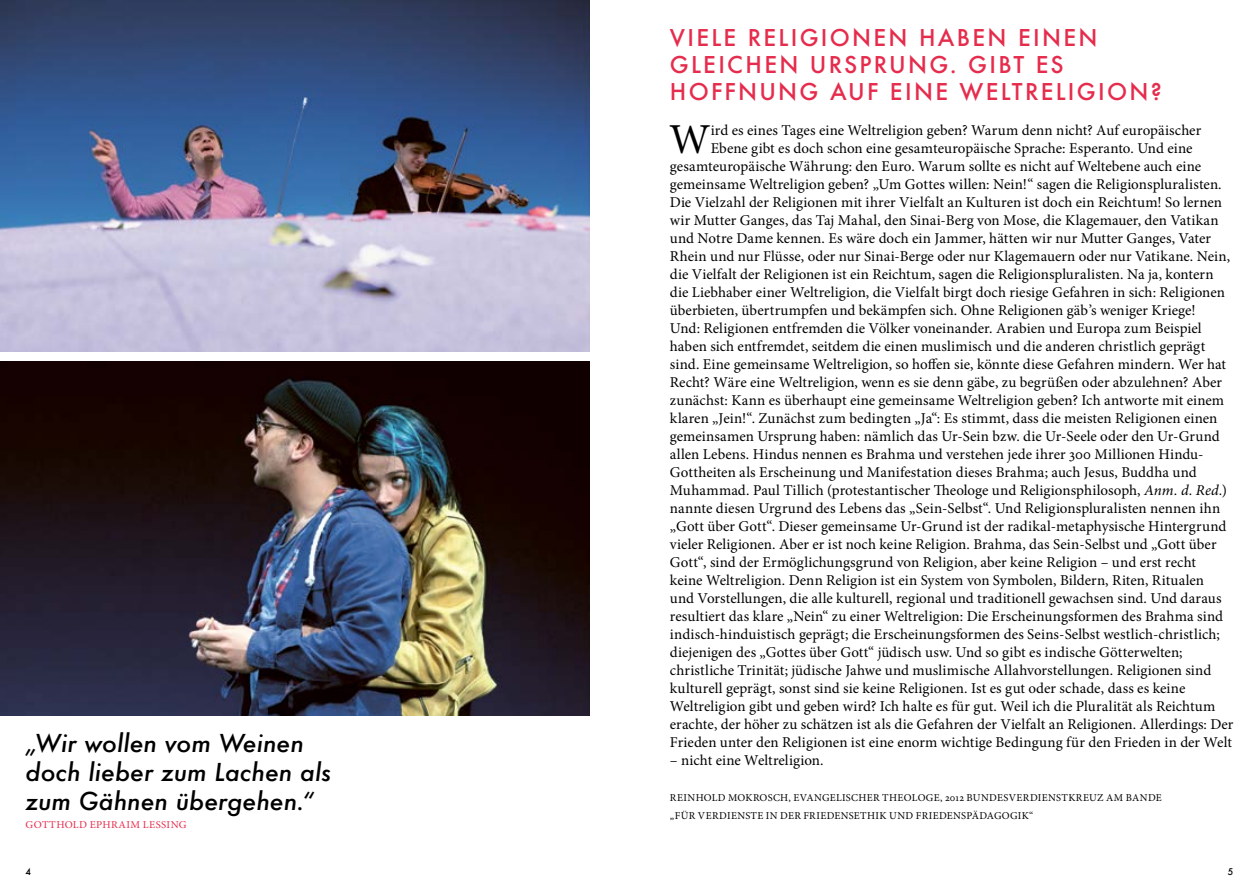
<style>
.page{position:relative;width:1259px;height:893px;background:#fff}
.page>*{position:absolute;margin:0;border:0;box-sizing:border-box;transform-origin:0 0}
.t1{font:42.75px "Minion Pro";color:#000}
.t2{font:italic 500 24px/28.8px "Futura";letter-spacing:-.005em;color:#000}
.t3{font:500 22.5px/27px "Futura";letter-spacing:.1em;color:#e62c4c}
.t4{font:15px "Minion Pro";color:#000}
.t5{font:10.5px/18px "Minion Pro";letter-spacing:.03em;color:#000}
.t6{font:10.5px "Minion Pro";letter-spacing:.04em;color:#e62c4c}
.t7{font:500 9px "Futura";color:#000}
.s1{font-style:italic}
</style>
<div class="page">
<img style="left:0;top:0;width:589px;height:351px">
<img style="left:0;top:361px;width:589px;height:355px">
<h2 class="t2" style="left:26px;top:729px;width:307px">„Wir wollen vom Weinen doch lieber zum Lachen als zum Gähnen übergehen.“</h2>
<p class="t6" style="left:26px;top:817px;width:162px">GOTTHOLD EPHRAIM LESSING</p>
<h3 class="t3" style="left:670px;top:24px;width:493px">VIELE RELIGIONEN HABEN EINEN<br>GLEICHEN URSPRUNG. GIBT ES<br>HOFFNUNG AUF EINE WELTRELIGION?</h3>
<h1 class="t1" style="left:669px;top:110px;width:43px">W</h1>
<p class="t4" style="left:710px;top:120px;width:492px">ird es eines Tages eine Weltreligion geben? Warum denn nicht? Auf europäischer</p>
<p class="t4" style="left:710px;top:138px;width:483px">Ebene gibt es doch schon eine gesamteuropäische Sprache: Esperanto. Und eine</p>
<p class="t4" style="left:670px;top:156px;width:533px">gesamteuropäische Währung: den Euro. Warum sollte es nicht auf Weltebene auch eine</p>
<p class="t4" style="left:670px;top:174px;width:553px">gemeinsame Weltreligion geben? „Um Gottes willen: Nein!“ sagen die Religionspluralisten.</p>
<p class="t4" style="left:670px;top:192px;width:554px">Die Vielzahl der Religionen mit ihrer Vielfalt an Kulturen ist doch ein Reichtum! So lernen</p>
<p class="t4" style="left:670px;top:210px;width:550px">wir Mutter Ganges, das Taj Mahal, den Sinai-Berg von Mose, die Klagemauer, den Vatikan</p>
<p class="t4" style="left:670px;top:228px;width:543px">und Notre Dame kennen. Es wäre doch ein Jammer, hätten wir nur Mutter Ganges, Vater</p>
<p class="t4" style="left:670px;top:246px;width:562px">Rhein und nur Flüsse, oder nur Sinai-Berge oder nur Klagemauern oder nur Vatikane. Nein,</p>
<p class="t4" style="left:670px;top:264px;width:545px">die Vielfalt der Religionen ist ein Reichtum, sagen die Religionspluralisten. Na ja, kontern</p>
<p class="t4" style="left:670px;top:282px;width:556px">die Liebhaber einer Weltreligion, die Vielfalt birgt doch riesige Gefahren in sich: Religionen</p>
<p class="t4" style="left:670px;top:300px;width:527px">überbieten, übertrumpfen und bekämpfen sich. Ohne Religionen gäb’s weniger Kriege!</p>
<p class="t4" style="left:670px;top:318px;width:533px">Und: Religionen entfremden die Völker voneinander. Arabien und Europa zum Beispiel</p>
<p class="t4" style="left:670px;top:336px;width:537px">haben sich entfremdet, seitdem die einen muslimisch und die anderen christlich geprägt</p>
<p class="t4" style="left:670px;top:354px;width:558px">sind. Eine gemeinsame Weltreligion, so hoffen sie, könnte diese Gefahren mindern. Wer hat</p>
<p class="t4" style="left:670px;top:372px;width:554px">Recht? Wäre eine Weltreligion, wenn es sie denn gäbe, zu begrüßen oder abzulehnen? Aber</p>
<p class="t4" style="left:670px;top:390px;width:556px">zunächst: Kann es überhaupt eine gemeinsame Weltreligion geben? Ich antworte mit einem</p>
<p class="t4" style="left:670px;top:408px;width:549px">klaren „Jein!“. Zunächst zum bedingten „Ja“: Es stimmt, dass die meisten Religionen einen</p>
<p class="t4" style="left:670px;top:426px;width:551px">gemeinsamen Ursprung haben: nämlich das Ur-Sein bzw. die Ur-Seele oder den Ur-Grund</p>
<p class="t4" style="left:670px;top:444px;width:535px">allen Lebens. Hindus nennen es Brahma und verstehen jede ihrer 300 Millionen Hindu-</p>
<p class="t4" style="left:670px;top:462px;width:528px">Gottheiten als Erscheinung und Manifestation dieses Brahma; auch Jesus, Buddha und</p>
<p class="t4" style="left:670px;top:480px;width:558px">Muhammad. Paul Tillich (protestantischer Theologe und Religionsphilosoph, <span class="s1">Anm. d. Red.</span>)</p>
<p class="t4" style="left:670px;top:498px;width:552px">nannte diesen Urgrund des Lebens das „Sein-Selbst“. Und Religionspluralisten nennen ihn</p>
<p class="t4" style="left:670px;top:516px;width:558px">„Gott über Gott“. Dieser gemeinsame Ur-Grund ist der radikal-metaphysische Hintergrund</p>
<p class="t4" style="left:670px;top:534px;width:548px">vieler Religionen. Aber er ist noch keine Religion. Brahma, das Sein-Selbst und „Gott über</p>
<p class="t4" style="left:670px;top:552px;width:528px">Gott“, sind der Ermöglichungsgrund von Religion, aber keine Religion – und erst recht</p>
<p class="t4" style="left:670px;top:570px;width:536px">keine Weltreligion. Denn Religion ist ein System von Symbolen, Bildern, Riten, Ritualen</p>
<p class="t4" style="left:670px;top:588px;width:553px">und Vorstellungen, die alle kulturell, regional und traditionell gewachsen sind. Und daraus</p>
<p class="t4" style="left:670px;top:606px;width:554px">resultiert das klare „Nein“ zu einer Weltreligion: Die Erscheinungsformen des Brahma sind</p>
<p class="t4" style="left:670px;top:624px;width:551px">indisch-hinduistisch geprägt; die Erscheinungsformen des Seins-Selbst westlich-christlich;</p>
<p class="t4" style="left:670px;top:642px;width:514px">diejenigen des „Gottes über Gott“ jüdisch usw. Und so gibt es indische Götterwelten;</p>
<p class="t4" style="left:670px;top:660px;width:543px">christliche Trinität; jüdische Jahwe und muslimische Allahvorstellungen. Religionen sind</p>
<p class="t4" style="left:670px;top:678px;width:517px">kulturell geprägt, sonst sind sie keine Religionen. Ist es gut oder schade, dass es keine</p>
<p class="t4" style="left:670px;top:696px;width:547px">Weltreligion gibt und geben wird? Ich halte es für gut. Weil ich die Pluralität als Reichtum</p>
<p class="t4" style="left:670px;top:714px;width:565px">erachte, der höher zu schätzen ist als die Gefahren der Vielfalt an Religionen. Allerdings: Der</p>
<p class="t4" style="left:670px;top:732px;width:563px">Frieden unter den Religionen ist eine enorm wichtige Bedingung für den Frieden in der Welt</p>
<p class="t4" style="left:670px;top:750px;width:155px">– nicht eine Weltreligion.</p>
<p class="t5" style="left:670px;top:788px;width:493px">REINHOLD MOKROSCH, EVANGELISCHER THEOLOGE, 2012 BUNDESVERDIENSTKREUZ AM BANDE „FÜR VERDIENSTE IN DER FRIEDENSETHIK UND FRIEDENSPÄDAGOGIK“</p>
<p class="t7" style="left:26px;top:865px;width:7px">4</p>
<p class="t7" style="left:1228px;top:865px;width:7px">5</p>
</div>
